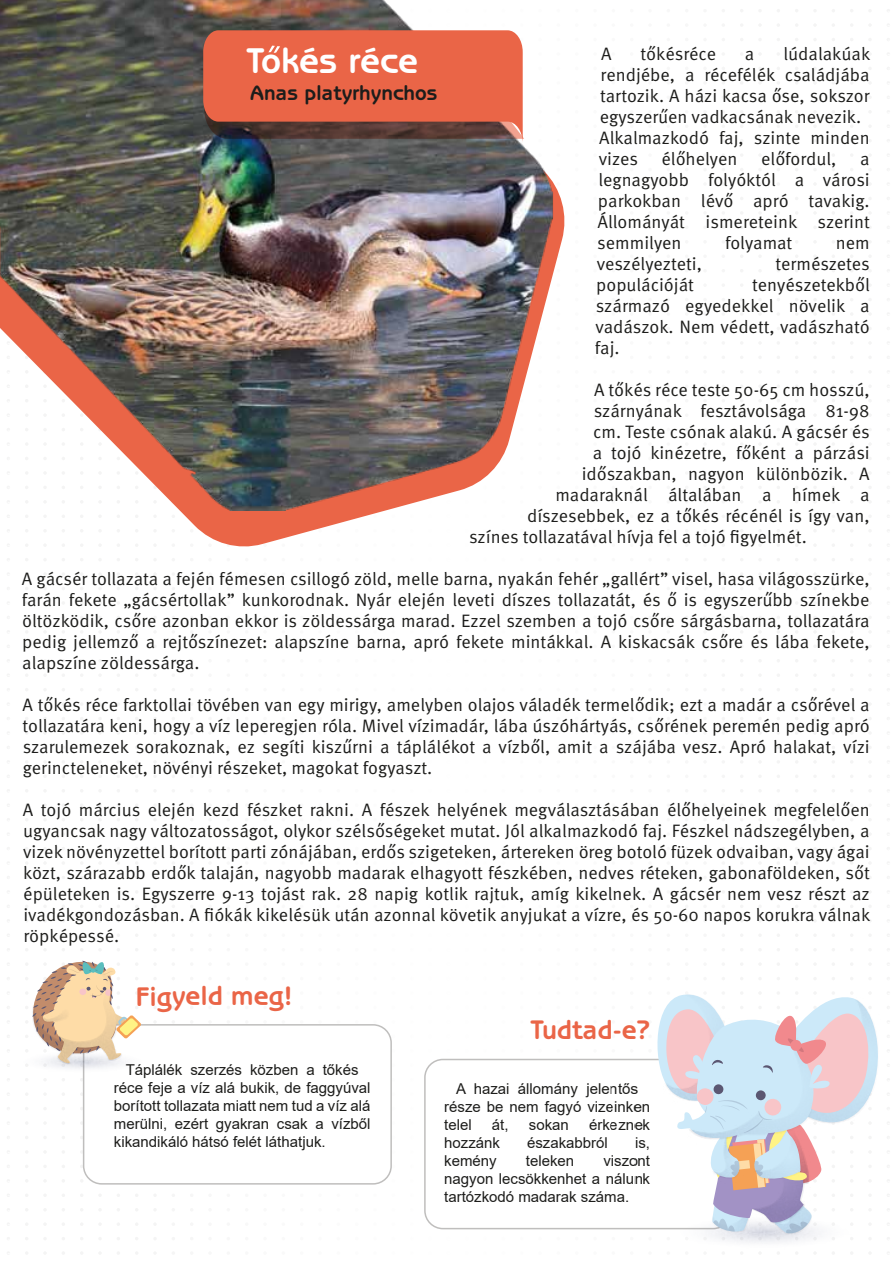
<style>
.page{position:relative;width:893px;height:1263px;background:#fff}
.page>*{position:absolute;margin:0;border:0;box-sizing:border-box;transform-origin:0 0}
.t1{font:700 36px "Benguiat Gothic Std";color:#fff}
.t2{font:700 27px "Benguiat Gothic Std";letter-spacing:-.01em;color:#ea6547}
.t3{font:700 21px "Benguiat Gothic Std";color:#1d1d1b}
.t4{font:18px/21px "Tantor Normal";color:#1d1d1b;text-align:justify}
.t5{font:15px/18px "Arial";color:#1d1d1b}
</style>
<div class="page">
<svg style="left:25px;top:558px;width:131px;height:3px"></svg>
<svg style="left:44px;top:573px;width:131px;height:2px"></svg>
<svg style="left:25px;top:587px;width:131px;height:3px"></svg>
<svg style="left:26px;top:602px;width:130px;height:2px"></svg>
<svg style="left:25px;top:616px;width:131px;height:3px"></svg>
<svg style="left:26px;top:631px;width:130px;height:2px"></svg>
<svg style="left:25px;top:645px;width:131px;height:3px"></svg>
<svg style="left:25px;top:659px;width:131px;height:3px"></svg>
<svg style="left:25px;top:674px;width:131px;height:2px"></svg>
<svg style="left:25px;top:688px;width:131px;height:3px"></svg>
<svg style="left:26px;top:703px;width:130px;height:2px"></svg>
<svg style="left:25px;top:717px;width:131px;height:3px"></svg>
<svg style="left:26px;top:732px;width:130px;height:2px"></svg>
<svg style="left:25px;top:746px;width:131px;height:3px"></svg>
<svg style="left:26px;top:761px;width:130px;height:2px"></svg>
<svg style="left:25px;top:775px;width:131px;height:3px"></svg>
<svg style="left:25px;top:790px;width:131px;height:2px"></svg>
<svg style="left:25px;top:804px;width:131px;height:2px"></svg>
<svg style="left:25px;top:818px;width:131px;height:3px"></svg>
<svg style="left:26px;top:833px;width:130px;height:2px"></svg>
<svg style="left:25px;top:847px;width:131px;height:3px"></svg>
<svg style="left:26px;top:862px;width:130px;height:2px"></svg>
<svg style="left:25px;top:876px;width:131px;height:3px"></svg>
<svg style="left:26px;top:891px;width:130px;height:2px"></svg>
<svg style="left:25px;top:905px;width:131px;height:3px"></svg>
<svg style="left:25px;top:1136px;width:58px;height:3px"></svg>
<svg style="left:26px;top:1150px;width:57px;height:4px"></svg>
<svg style="left:25px;top:1164px;width:58px;height:4px"></svg>
<svg style="left:25px;top:1179px;width:361px;height:4px"></svg>
<svg style="left:25px;top:1194px;width:131px;height:3px"></svg>
<svg style="left:25px;top:1208px;width:131px;height:3px"></svg>
<svg style="left:25px;top:1222px;width:409px;height:4px"></svg>
<svg style="left:25px;top:1237px;width:131px;height:3px"></svg>
<svg style="left:26px;top:1252px;width:130px;height:2px"></svg>
<svg style="left:7px;top:510px;width:380px;height:37px"></svg>
<img style="left:0;top:0;width:565px;height:510px">
<svg style="left:203px;top:30px;width:321px;height:113px;background:#cc5e46"></svg>
<div style="left:425px;top:1059px;width:306px;height:169px;background:#fff;border-radius:18px"></div>
<svg style="left:652px;top:992px;width:236px;height:242px"></svg>
<div style="left:84px;top:1025px;width:307px;height:159px;background:#fff;border-radius:18px"></div>
<div style="left:83px;top:1024px;width:309px;height:160px;border:2px solid #bfbebd;border-radius:18px"></div>
<svg style="left:175px;top:1024px;width:403px;height:43px"></svg>
<img style="left:7px;top:920px;width:168px;height:197px">
<h1 class="t1" style="left:247px;top:39px;width:173px">Tokés réce</h1>
<p class="t3" style="left:250px;top:80px;width:189px">Anas platyrhynchos</p>
<p class="t4" style="left:601px;top:43px;width:12px">A</p>
<p class="t4" style="left:640px;top:43px;width:77px">tőkésréce</p>
<p class="t4" style="left:745px;top:43px;width:11px">a</p>
<p class="t4" style="left:599px;top:43px;width:273px;text-align:left;text-indent:185px">lúdalakúak rendjébe, a récefélék családjába tartozik. A házi kacsa őse, sokszor egyszerűen vadkacsának nevezik.<br>Alkalmazkodó faj, szinte minden vizes</p>
<p class="t4" style="left:661px;top:148px;width:78px">élőhelyen</p>
<p class="t4" style="left:761px;top:148px;width:77px">előfordul,</p>
<p class="t4" style="left:597px;top:148px;width:274px;text-indent:263px">a legnagyobb folyóktól a városi parkokban lévő apró tavakig.<br>Állományát ismereteink szerint semmilyen</p>
<p class="t4" style="left:725px;top:232px;width:69px">folyamat</p>
<p class="t4" style="left:836px;top:232px;width:36px">nem</p>
<p class="t4" style="left:597px;top:253px;width:107px">veszélyezteti,</p>
<p class="t4" style="left:775px;top:253px;width:96px">természetes</p>
<p class="t4" style="left:596px;top:274px;width:99px">populációját</p>
<p class="t4" style="left:595px;top:274px;width:276px;text-indent:157px">tenyészetekből származó egyedekkel növelik a vadászok. Nem védett, vadászható faj.</p>
<p class="t4" style="left:594px;top:379px;width:277px">A tőkés réce teste 50-65 cm hosszú,</p>
<p class="t4" style="left:594px;top:400px;width:277px">szárnyának fesztávolsága 81-98</p>
<p class="t4" style="left:593px;top:421px;width:278px">cm. Teste csónak alakú. A gácsér és</p>
<p class="t4" style="left:593px;top:442px;width:278px">a tojó kinézetre, főként a párzási</p>
<p class="t4" style="left:582px;top:463px;width:289px">időszakban, nagyon különbözik. A</p>
<p class="t4" style="left:555px;top:484px;width:316px">madaraknál általában a hímek a</p>
<p class="t4" style="left:527px;top:505px;width:344px">díszesebbek, ez a tőkés récénél is így van,</p>
<p class="t4" style="left:469px;top:526px;width:339px">színes tollazatával hívja fel a tojó figyelmét.</p>
<p class="t4" style="left:22px;top:568px;width:849px">A gácsér tollazata a fején fémesen csillogó zöld, melle barna, nyakán fehér „gallért” visel, hasa világosszürke, farán fekete „gácsértollak” kunkorodnak. Nyár elején leveti díszes tollazatát, és ő is egyszerűbb színekbe öltözködik, csőre azonban ekkor is zöldessárga marad. Ezzel szemben a tojó csőre sárgásbarna, tollazatára pedig jellemző a rejtőszínezet: alapszíne barna, apró fekete mintákkal. A kiskacsák csőre és lába fekete, alapszíne zöldessárga.</p>
<p class="t4" style="left:23px;top:694px;width:849px">A tőkés réce farktollai tövében van egy mirigy, amelyben olajos váladék termelődik; ezt a madár a csőrével a tollazatára keni, hogy a víz leperegjen róla. Mivel vízimadár, lába úszóhártyás, csőrének peremén pedig apró szarulemezek sorakoznak, ez segíti kiszűrni a táplálékot a vízből, amit a szájába vesz. Apró halakat, vízi gerincteleneket, növényi részeket, magokat fogyaszt.</p>
<p class="t4" style="left:23px;top:799px;width:849px">A tojó március elején kezd fészket rakni. A fészek helyének megválasztásában élőhelyeinek megfelelően ugyancsak nagy változatosságot, olykor szélsőségeket mutat. Jól alkalmazkodó faj. Fészkel nádszegélyben, a vizek növényzettel borított parti zónájában, erdős szigeteken, ártereken öreg botoló füzek odvaiban, vagy ágai közt, szárazabb erdők talaján, nagyobb madarak elhagyott fészkében, nedves réteken, gabonaföldeken, sőt épületeken is. Egyszerre 9-13 tojást rak. 28 napig kotlik rajtuk, amíg kikelnek. A gácsér nem vesz részt az ivadékgondozásban. A fiókák kikelésük után azonnal követik anyjukat a vízre, és 50-60 napos korukra válnak röpképessé.</p>
<h2 class="t2" style="left:136px;top:980px;width:159px">Figyeld meg!</h2>
<p class="t5" style="left:114px;top:1061px;width:258px;text-indent:12px">Táplálék szerzés közben a tőkés réce feje a víz alá bukik, de faggyúval borított tollazata miatt nem tud a víz alá merülni, ezért gyakran csak a vízből kikandikáló hátsó felét láthatjuk.</p>
<h2 class="t2" style="left:531px;top:1014px;width:121px">Tudtad-e?</h2>
<p class="t5" style="left:444px;top:1080px;width:207px;text-indent:12px">A hazai állomány jelentős része be nem fagyó vizeinken telel</p>
<p class="t5" style="left:492px;top:1116px;width:18px">át,</p>
<p class="t5" style="left:529px;top:1116px;width:42px">sokan</p>
<p class="t5" style="left:589px;top:1116px;width:62px">érkeznek</p>
<p class="t5" style="left:444px;top:1134px;width:57px">hozzánk</p>
<p class="t5" style="left:527px;top:1134px;width:82px">északabbról</p>
<p class="t5" style="left:635px;top:1134px;width:16px">is,</p>
<p class="t5" style="left:444px;top:1152px;width:54px">kemény</p>
<p class="t5" style="left:526px;top:1152px;width:50px">teleken</p>
<p class="t5" style="left:444px;top:1152px;width:207px;text-align:justify;text-indent:159px">viszont nagyon lecsökkenhet a nálunk tartózkodó madarak száma.</p>
</div>
